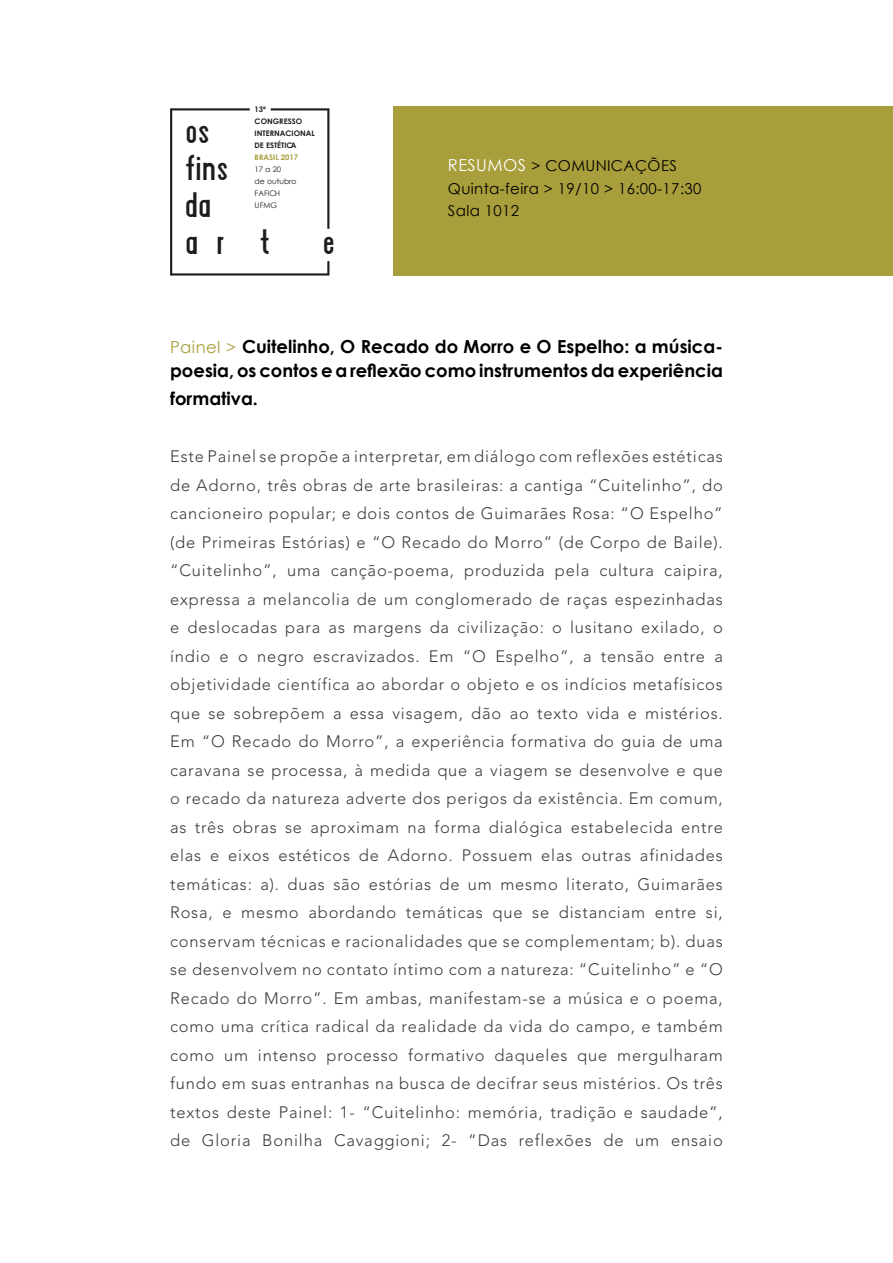
<style>
.page{position:relative;width:893px;height:1263px;background:#fff}
.page>*{position:absolute;margin:0;border:0;box-sizing:border-box;transform-origin:0 0}
.t1{font:32.4px/36.9px "Airplane";color:#1c1c1c}
.t2{font:700 18px/24px "Century Gothic";color:#000}
.t3{font:300 16.5px/28.5px "Avenir LT Std";letter-spacing:.05em;color:#3c3c3b;text-align:justify}
.t4{font:15px/22.5px "Century Gothic";letter-spacing:.025em;color:#000}
.t5{font:700 7.65px/12px "Century Gothic";color:#1c1c1c}
.t6{font:7.65px/12px "Century Gothic";color:#1c1c1c}
.t7{font:700 7.65px "Century Gothic";color:#a89e3b}
.s1{font-size:16.5px;color:#fff}
.s2{font-weight:400;font-size:16.5px;color:#a89e3b}
</style>
<div class="page">
<svg style="left:170px;top:108px;width:159px;height:168px"></svg>
<div style="left:393px;top:106px;width:500px;height:170px;background:#a89e3b"></div>
<p class="t5" style="left:255px;top:103px;width:62px">13º<br>CONGRESSO<br>INTERNACIONAL<br>DE ESTÉTICA</p>
<p class="t7" style="left:255px;top:152px;width:45px">BRASIL 2017</p>
<p class="t6" style="left:255px;top:163px;width:44px">17 a 20<br>de outubro<br>FAFICH<br>UFMG</p>
<p class="t4" style="left:448px;top:154px;width:255px"><span class="s1">RESUMOS</span> &gt; COMUNICAÇÕES<br>Quinta-feira &gt; 19/10 &gt; 16:00-17:30<br>Sala 1012</p>
<h1 class="t1" style="left:185px;top:116px;width:86px">os<br>fins<br>da<br>a r t</h1>
<h1 class="t1" style="left:323px;top:227px;width:13px">e</h1>
<p class="t2" style="left:170px;top:333px;width:554px"><span class="s2">Painel &gt;</span> Cuitelinho, O Recado do Morro e O Espelho: a música&shy;poesia, os contos e a reflexão como instrumentos da experiência</p>
<p class="t2" style="left:170px;top:386px;width:89px">formativa.</p>
<p class="t3" style="left:170px;top:442px;width:554px">Este Painel se propõe a interpretar, em diálogo com reflexões estéticas de Adorno, três obras de arte brasileiras: a cantiga “Cuitelinho”, do cancioneiro popular; e dois contos de Guimarães Rosa: “O Espelho” (de Primeiras Estórias) e “O Recado do Morro” (de Corpo de Baile). “Cuitelinho”, uma canção-poema, produzida pela cultura caipira, expressa a melancolia de um conglomerado de raças espezinhadas e deslocadas para as margens da civilização: o lusitano exilado, o índio e o negro escravizados. Em “O Espelho”, a tensão entre a objetividade científica ao abordar o objeto e os indícios metafísicos que se sobrepõem a essa visagem, dão ao texto vida e mistérios.<br>Em “O Recado do Morro”, a experiência formativa do guia de uma caravana se processa, à medida que a viagem se desenvolve e que o recado da natureza adverte dos perigos da existência. Em comum, as três obras se aproximam na forma dialógica estabelecida entre elas e eixos estéticos de Adorno. Possuem elas outras afinidades temáticas: a). duas são estórias de um mesmo literato, Guimarães Rosa, e mesmo abordando temáticas que se distanciam entre si, conservam técnicas e racionalidades que se complementam; b). duas se desenvolvem no contato íntimo com a natureza: “Cuitelinho” e “O Recado do Morro”. Em ambas, manifestam-se a música e o poema, como uma crítica radical da realidade da vida do campo, e também como um intenso processo formativo daqueles que mergulharam fundo em suas entranhas na busca de decifrar seus mistérios. Os três textos deste Painel: 1- “Cuitelinho: memória, tradição e saudade”, de Gloria Bonilha Cavaggioni; 2- “Das reflexões de um ensaio</p>
</div>
